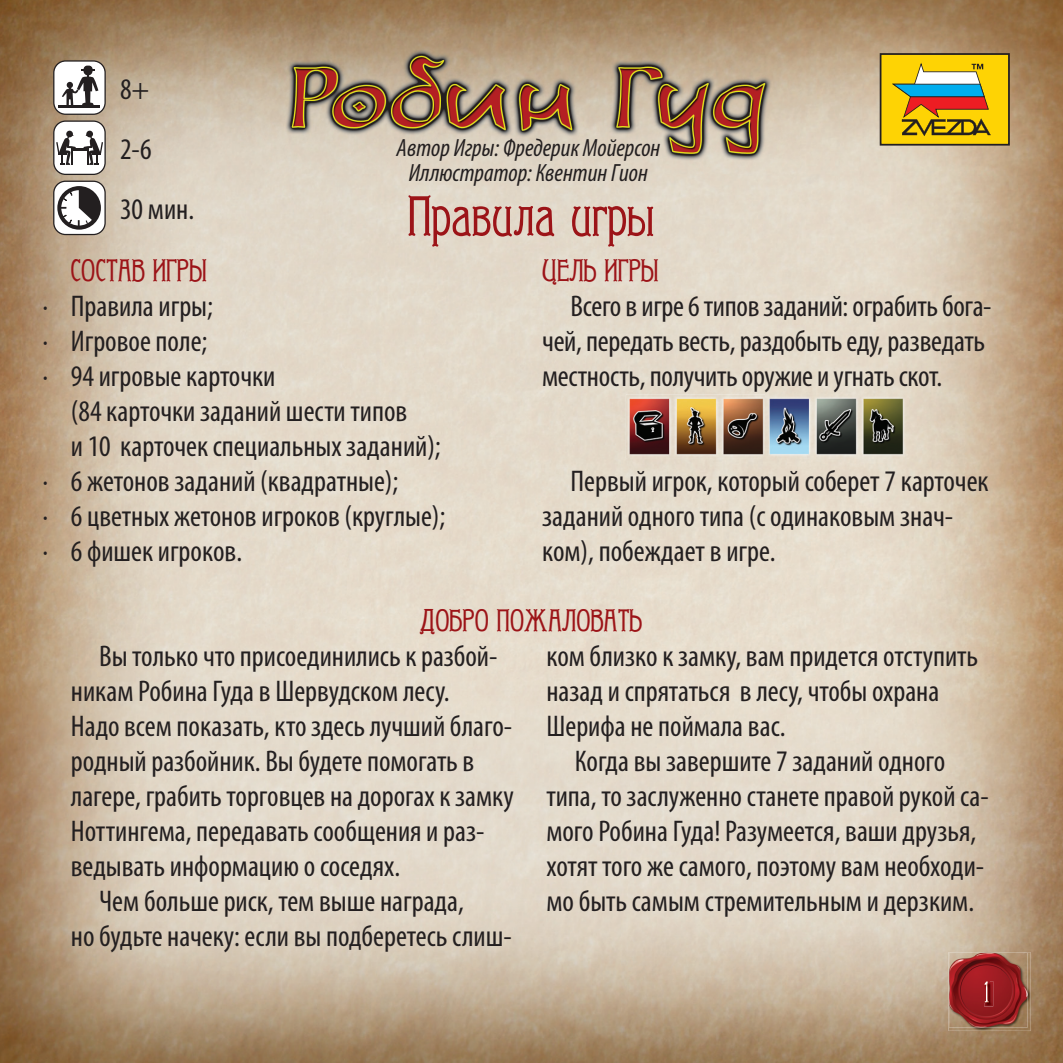
<style>
.page{position:relative;width:1063px;height:1063px;background:#fff}
.page>*{position:absolute;margin:0;border:0;box-sizing:border-box;transform-origin:0 0}
.t1{font:55px "Arkhive";color:#9c1418}
.t2{font:condensed 30px/35px "Myriad Pro";color:#231f20}
.t3{font:30px "Arkhive";color:#9c1418}
.t4{font:italic condensed 25px/25px "Myriad Pro";color:#231f20;text-align:center}
</style>
<div class="page">
<img style="left:0;top:0;width:628px;height:1063px">
<img style="left:628px;top:0;width:435px;height:1063px">
<img style="left:948px;top:952px;width:83px;height:79px">
<img style="left:949px;top:953px;width:79px;height:75px">
<img style="left:984px;top:981px;width:9px;height:25px">
<img style="left:984px;top:981px;width:5px;height:22px">
<div style="left:881px;top:54px;width:128px;height:91px;background:#fed304"></div>
<svg style="left:892px;top:63px;width:99px;height:73px"></svg>
<div style="left:880px;top:53px;width:130px;height:93px;border:2px solid #231f20"></div>
<img style="left:263px;top:43px;width:537px;height:131px">
<div style="left:54px;top:61px;width:51px;height:53px;background:#fff;border-radius:12px"></div>
<div style="left:53px;top:60px;width:53px;height:55px;border:1px solid #231f20;border-radius:12px"></div>
<hr style="left:58px;top:105px;width:41px;height:3px;background:#231f20">
<div style="left:83px;top:66px;width:10px;height:9px;background:#363233;border-radius:50%"></div>
<div style="left:84px;top:66px;width:9px;height:7px;background:#231f20;border-radius:4px"></div>
<svg style="left:62px;top:70px;width:36px;height:35px"></svg>
<div style="left:54px;top:181px;width:51px;height:54px;background:#fff;border-radius:12px"></div>
<div style="left:53px;top:181px;width:53px;height:54px;border:1px solid #231f20;border-radius:12px"></div>
<svg style="left:57px;top:186px;width:44px;height:44px"></svg>
<svg style="left:59px;top:187px;width:42px;height:40px"></svg>
<div style="left:54px;top:121px;width:51px;height:53px;background:#fff;border-radius:12px"></div>
<div style="left:53px;top:120px;width:53px;height:55px;border:1px solid #231f20;border-radius:12px"></div>
<div style="left:86px;top:131px;width:7px;height:6px;background:#231f20;border-radius:50%"></div>
<div style="left:66px;top:131px;width:7px;height:6px;background:#231f20;border-radius:50%"></div>
<svg style="left:56px;top:134px;width:47px;height:31px"></svg>
<img style="left:626px;top:394px;width:282px;height:64px">
<img style="left:766px;top:394px;width:2px;height:64px">
<p class="t2" style="left:120px;top:71px;width:31px">8+</p>
<p class="t2" style="left:120px;top:131px;width:33px">2-6</p>
<p class="t2" style="left:120px;top:191px;width:76px">30 мин.</p>
<p class="t4" style="left:396px;top:135px;width:265px">Автор Игры: Фредерик Мойерсон<br>Иллюстратор: Квентин Гион</p>
<h1 class="t1" style="left:408px;top:190px;width:248px">Правила игры</h1>
<p class="t3" style="left:70px;top:256px;width:138px">СОСТАВ ИГРЫ</p>
<p class="t2" style="left:43px;top:288px;width:172px">· Правила игры;</p>
<p class="t2" style="left:43px;top:323px;width:166px">· Игровое поле;</p>
<p class="t2" style="left:43px;top:358px;width:234px">· 94 игровые карточки</p>
<p class="t2" style="left:71px;top:393px;width:338px">(84 карточки заданий шести типов</p>
<p class="t2" style="left:71px;top:428px;width:371px">и 10 карточек специальных заданий);</p>
<p class="t2" style="left:43px;top:463px;width:357px">· 6 жетонов заданий (квадратные);</p>
<p class="t2" style="left:43px;top:498px;width:404px">· 6 цветных жетонов игроков (круглые);</p>
<p class="t2" style="left:43px;top:533px;width:201px">· 6 фишек игроков.</p>
<p class="t3" style="left:542px;top:256px;width:118px">ЦЕЛЬ ИГРЫ</p>
<p class="t2" style="left:542px;top:288px;width:451px;text-indent:28px">Всего в игре 6 типов заданий: ограбить бога&shy;чей, передать весть, раздобыть еду, разведать местность, получить оружие и угнать скот.</p>
<p class="t2" style="left:542px;top:463px;width:448px;text-indent:28px">Первый игрок, который соберет 7 карточек заданий одного типа (с одинаковым знач&shy;ком), побеждает в игре.</p>
<p class="t3" style="left:420px;top:606px;width:224px">ДОБРО ПОЖАЛОВАТЬ</p>
<p class="t2" style="left:99px;top:638px;width:400px">Вы только что присоединились к разбой-</p>
<p class="t2" style="left:71px;top:673px;width:380px">никам Робина Гуда в Шервудском лесу.</p>
<p class="t2" style="left:71px;top:708px;width:443px">Надо всем показать, кто здесь лучший благо-</p>
<p class="t2" style="left:71px;top:743px;width:405px">родный разбойник. Вы будете помогать в</p>
<p class="t2" style="left:71px;top:778px;width:444px">лагере, грабить торговцев на дорогах к замку</p>
<p class="t2" style="left:71px;top:813px;width:415px">Ноттингема, передавать сообщения и раз-</p>
<p class="t2" style="left:71px;top:848px;width:331px">ведывать информацию о соседях.</p>
<p class="t2" style="left:99px;top:883px;width:366px">Чем больше риск, тем выше награда,</p>
<p class="t2" style="left:71px;top:918px;width:442px">но будьте начеку: если вы подберетесь слиш-</p>
<p class="t2" style="left:546px;top:638px;width:433px">ком близко к замку, вам придется отступить назад и спрятаться в лесу, чтобы охрана<br>Шерифа не поймала вас.</p>
<p class="t2" style="left:546px;top:743px;width:444px;text-align:center">Когда вы завершите 7 заданий одного<br>типа, то заслуженно станете правой рукой са&shy;мого Робина Гуда! Разумеется, ваши друзья, хотят того же самого, поэтому вам необходи&shy;мо быть самым стремительным и дерзким.</p>
</div>
